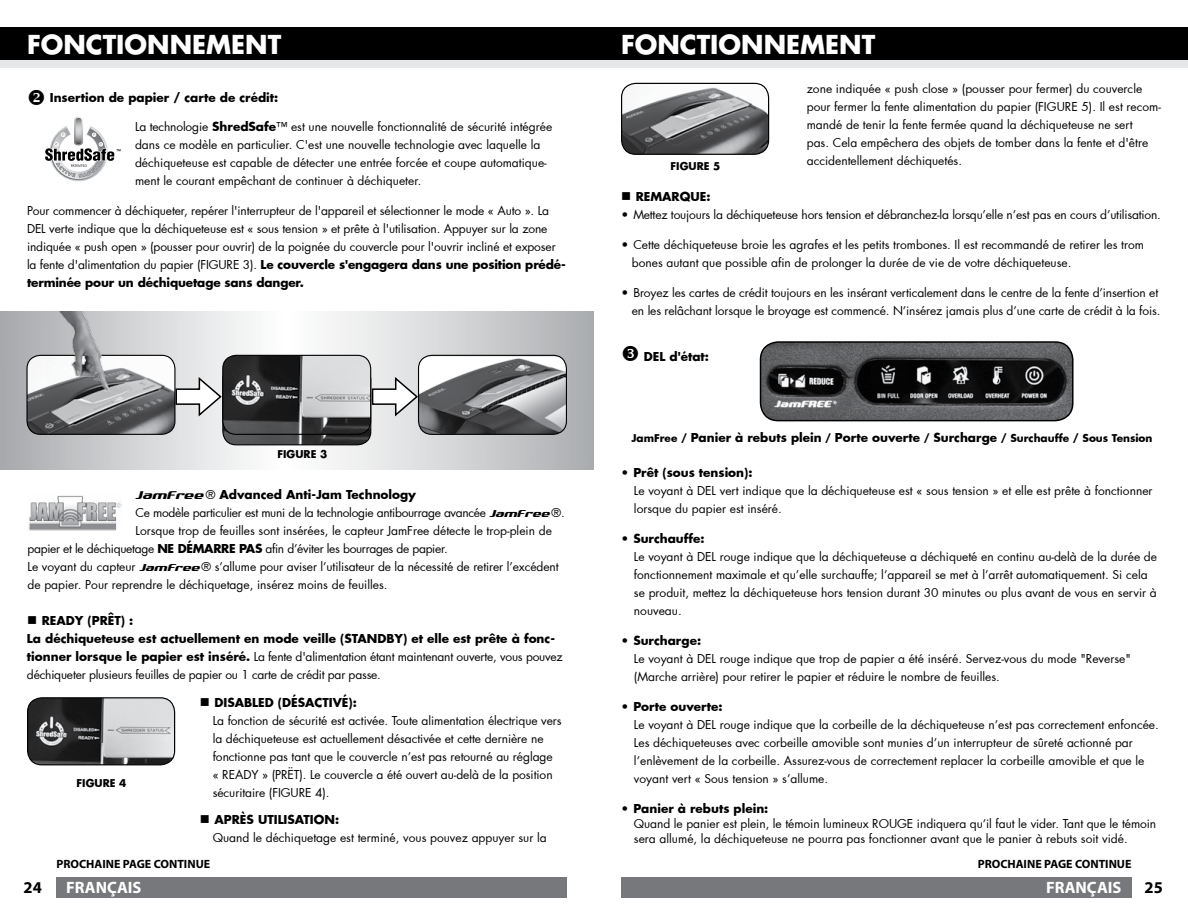
<style>
.page{position:relative;width:1188px;height:918px;background:#fff}
.page>*{position:absolute;margin:0;border:0;box-sizing:border-box;transform-origin:0 0}
.t1{font:700 25.5px "Futura";color:#fff}
.t2{font:700 16.5px "Myriad Pro";color:#fff}
.t3{font:700 16.5px "Myriad Pro";color:#000}
.t4{font:12px/18px "Futura";color:#000}
.t5{font:700 12px/18px "Futura";color:#000}
.t6{font:12px "Futura";letter-spacing:-.025em;color:#000}
.t7{font:700 12px "Myriad Pro";color:#000}
.t8{font:700 10.5px "Futura";color:#000}
.s1{font-weight:700}
.s2{font-family:"SF Quartzite";font-weight:400;font-style:italic;font-size:13.5px}
.s3{font-weight:400}
.s4{font-family:"SF Quartzite";font-style:italic}
.s5{font-size:10.5px}
</style>
<div class="page">
<div style="left:56px;top:877px;width:511px;height:21px;background:#77787b"></div>
<div style="left:621px;top:877px;width:511px;height:21px;background:#77787b"></div>
<div style="left:0;top:35px;width:594px;height:32px;background:#e6e7e8"></div>
<div style="left:0;top:28px;width:594px;height:32px;background:#000"></div>
<div style="left:594px;top:35px;width:594px;height:32px;background:#e6e7e8"></div>
<div style="left:594px;top:28px;width:594px;height:32px;background:#000"></div>
<svg style="left:45px;top:117px;width:76px;height:65px"></svg>
<svg style="left:0;top:311px;width:594px;height:159px"></svg>
<img style="left:223px;top:434px;width:148px;height:11px">
<div style="left:222px;top:365px;width:149px;height:80px;border:1px solid #000;border-radius:13px"></div>
<img style="left:622px;top:83px;width:147px;height:71px">
<div style="left:621px;top:83px;width:148px;height:72px;border:1px solid #000;border-radius:14px"></div>
<img style="left:28px;top:698px;width:147px;height:67px">
<div style="left:27px;top:697px;width:148px;height:68px;border:1px solid #000;border-radius:14px"></div>
<img style="left:761px;top:342px;width:312px;height:79px">
<div style="left:760px;top:341px;width:314px;height:80px;border:1px solid #000;border-radius:18px"></div>
<img style="left:27px;top:355px;width:148px;height:79px">
<div style="left:26px;top:355px;width:150px;height:80px;border:1px solid #000;border-radius:13px"></div>
<img style="left:419px;top:356px;width:147px;height:78px">
<div style="left:418px;top:355px;width:149px;height:80px;border:1px solid #000;border-radius:13px"></div>
<svg style="left:176px;top:377px;width:46px;height:39px"></svg>
<svg style="left:372px;top:377px;width:46px;height:39px"></svg>
<img style="left:47px;top:311px;width:70px;height:82px">
<img style="left:223px;top:355px;width:148px;height:79px">
<div style="left:222px;top:355px;width:149px;height:80px;border:1px solid #000;border-radius:13px"></div>
<img style="left:28px;top:495px;width:94px;height:36px">
<h1 class="t1" style="left:27px;top:27px;width:256px">FONCTIONNEMENT</h1>
<h1 class="t1" style="left:621px;top:27px;width:256px">FONCTIONNEMENT</h1>
<p class="t5" style="left:27px;top:89px;width:253px">❖ Insertion de papier / carte de crédit:</p>
<p class="t4" style="left:135px;top:117px;width:419px">La technologie <span class="s1">ShredSafe</span>™ est une nouvelle fonctionnalité de sécurité intégrée dans ce modèle en particulier. C'est une nouvelle technologie avec laquelle la déchiqueteuse est capable de détecter une entrée forcée et coupe automatique&shy;ment le courant empêchant de continuer à déchiqueter.</p>
<p class="t4" style="left:27px;top:201px;width:540px">Pour commencer à déchiqueter, repérer l'interrupteur de l'appareil et sélectionner le mode « Auto ». La DEL verte indique que la déchiqueteuse est « sous tension » et prête à l'utilisation. Appuyer sur la zone indiquée « push open » (pousser pour ouvrir) de la poignée du couvercle pour l'ouvrir incliné et exposer la fente d'alimentation du papier (FIGURE 3). <span class="s1">Le couvercle s'engagera dans une position prédé&shy;terminée pour un déchiquetage sans danger.</span></p>
<p class="t4" style="left:807px;top:79px;width:356px">zone indiquée « push close » (pousser pour fermer) du couvercle pour fermer la fente alimentation du papier (FIGURE 5). Il est recom&shy;mandé de tenir la fente fermée quand la déchiqueteuse ne sert<br>pas. Cela empêchera des objets de tomber dans la fente et d'être accidentellement déchiquetés.</p>
<p class="t8" style="left:671px;top:159px;width:51px">FIGURE 5</p>
<p class="t5" style="left:621px;top:187px;width:91px">■ REMARQUE:</p>
<p class="t4" style="left:621px;top:205px;width:541px"><span class="s1">•</span> Mettez toujours la déchiqueteuse hors tension et débranchez-la lorsqu’elle n’est pas en cours d’utilisation.</p>
<p class="t4" style="left:632px;top:235px;width:514px;text-indent:-11px"><span class="s1">•</span> Cette déchiqueteuse broie les agrafes et les petits trombones. Il est recommandé de retirer les trom bones autant que possible afin de prolonger la durée de vie de votre déchiqueteuse.</p>
<p class="t4" style="left:621px;top:283px;width:541px;text-align:right"><span class="s1">•</span> Broyez les cartes de crédit toujours en les insérant verticalement dans le centre de la fente d’insertion et en les relâchant lorsque le broyage est commencé. N’insérez jamais plus d’une carte de crédit à la fois.</p>
<p class="t5" style="left:644px;top:347px;width:67px">DEL d'état:</p>
<p class="t8" style="left:277px;top:446px;width:51px">FIGURE 3</p>
<p class="t5" style="left:136px;top:485px;width:282px"><span class="s2">JamFree</span> <span class="s3">®</span> Advanced Anti-Jam Technology</p>
<p class="t6" style="left:136px;top:504px;width:431px">Ce modèle particulier est muni de la technologie antibourrage avancée <span class="s4">JamFree</span> ®.</p>
<p class="t4" style="left:136px;top:521px;width:418px">Lorsque trop de feuilles sont insérées, le capteur JamFree détecte le trop-plein de</p>
<p class="t6" style="left:28px;top:540px;width:422px">papier et le déchiquetage <span class="s1">NE DÉMARRE PAS</span> afin d’éviter les bourrages de papier.</p>
<p class="t4" style="left:28px;top:557px;width:533px">Le voyant du capteur <span class="s4">JamFree</span> ® s’allume pour aviser l’utilisateur de la nécessité de retirer l’excédent</p>
<p class="t4" style="left:28px;top:575px;width:362px">de papier. Pour reprendre le déchiquetage, insérez moins de feuilles.</p>
<p class="t5" style="left:27px;top:611px;width:537px">■ READY (PRÊT) :<br>La déchiqueteuse est actuellement en mode veille (STANDBY) et elle est prête à fonc&shy;tionner lorsque le papier est inséré. <span class="s3">La fente d'alimentation étant maintenant ouverte, vous pouvez déchiqueter plusieurs feuilles de papier ou 1 carte de crédit par passe.</span></p>
<p class="t4" style="left:213px;top:694px;width:350px;text-indent:-13px">■ <span class="s1">DISABLED (DÉSACTIVÉ):<br></span>La fonction de sécurité est activée. Toute alimentation électrique vers la déchiqueteuse est actuellement désactivée et cette dernière ne fonctionne pas tant que le couvercle n’est pas retourné au réglage<br>« READY » (PRËT). Le couvercle a été ouvert au-delà de la position sécuritaire (FIGURE 4).</p>
<p class="t4" style="left:213px;top:811px;width:336px;text-indent:-13px">■ <span class="s1">APRÈS UTILISATION:<br></span>Quand le déchiquetage est terminé, vous pouvez appuyer sur la</p>
<p class="t8" style="left:77px;top:776px;width:51px">FIGURE 4</p>
<p class="t5" style="left:632px;top:428px;width:523px"><span class="s5">JamFree /</span> Panier à rebuts plein <span class="s5">/</span> Porte ouverte <span class="s5">/</span> Surcharge <span class="s5">/ Surchauffe / Sous Tension</span></p>
<p class="t5" style="left:621px;top:463px;width:133px">• Prêt (sous tension):</p>
<p class="t4" style="left:634px;top:481px;width:520px">Le voyant à DEL vert indique que la déchiqueteuse est « sous tension » et elle est prête à fonctionner lorsque du papier est inséré.</p>
<p class="t5" style="left:621px;top:529px;width:85px">• Surchauffe:</p>
<p class="t4" style="left:634px;top:547px;width:525px">Le voyant à DEL rouge indique que la déchiqueteuse a déchiqueté en continu au-delà de la durée de fonctionnement maximale et qu’elle surchauffe; l’appareil se met à l’arrêt automatiquement. Si cela se produit, mettez la déchiqueteuse hors tension durant 30 minutes ou plus avant de vous en servir à nouveau.</p>
<p class="t5" style="left:621px;top:631px;width:82px">• Surcharge:</p>
<p class="t4" style="left:634px;top:649px;width:498px">Le voyant à DEL rouge indique que trop de papier a été inséré. Servez-vous du mode "Reverse" (Marche arrière) pour retirer le papier et réduire le nombre de feuilles.</p>
<p class="t5" style="left:621px;top:697px;width:103px">• Porte ouverte:</p>
<p class="t4" style="left:634px;top:715px;width:526px">Le voyant à DEL rouge indique que la corbeille de la déchiqueteuse n’est pas correctement enfoncée.<br>Les déchiqueteuses avec corbeille amovible sont munies d’un interrupteur de sûreté actionné par l’enlèvement de la corbeille. Assurez-vous de correctement replacer la corbeille amovible et que le voyant vert « Sous tension » s’allume.</p>
<p class="t5" style="left:621px;top:799px;width:149px">• Panier à rebuts plein:</p>
<p class="t4" style="left:634px;top:816px;width:524px;line-height:15px">Quand le panier est plein, le témoin lumineux ROUGE indiquera qu’il faut le vider. Tant que le témoin sera allumé, la déchiqueteuse ne pourra pas fonctionner avant que le panier à rebuts soit vidé.</p>
<p class="t7" style="left:56px;top:856px;width:155px">PROCHAINE PAGE CONTINUE</p>
<p class="t7" style="left:978px;top:856px;width:155px">PROCHAINE PAGE CONTINUE</p>
<h2 class="t3" style="left:24px;top:876px;width:20px">24</h2>
<h2 class="t2" style="left:66px;top:876px;width:77px">FRANÇAIS</h2>
<h2 class="t2" style="left:1046px;top:876px;width:77px">FRANÇAIS</h2>
<h2 class="t3" style="left:1145px;top:876px;width:20px">25</h2>
</div>
